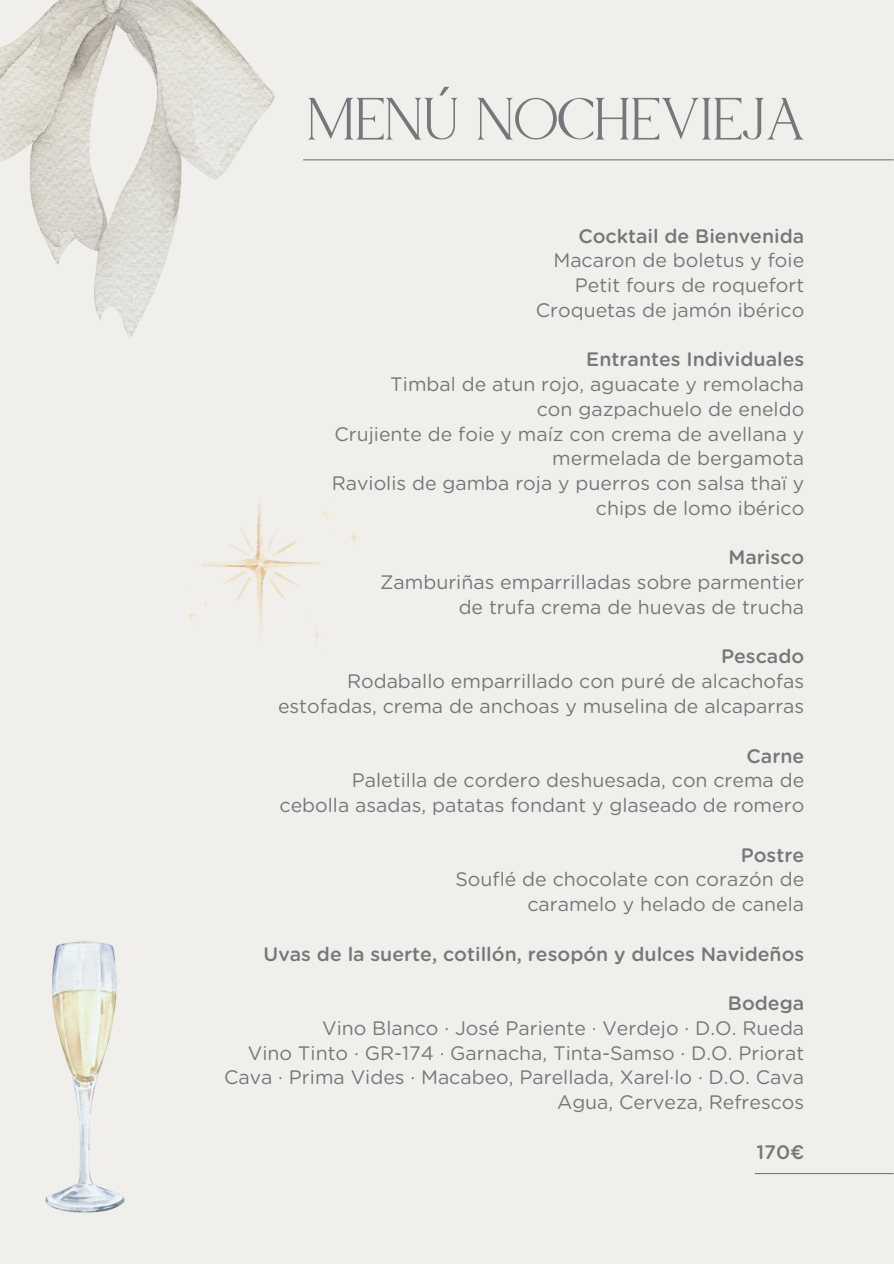
<style>
.page{position:relative;width:894px;height:1264px;background:#fff}
.page>*{position:absolute;margin:0;border:0;box-sizing:border-box;transform-origin:0 0}
.t1{font:55.5px "Wondar Quason";letter-spacing:.03em;color:#75787b}
.t2{font:19.5px "Gotham Rounded";color:#75787b}
.t3{font:500 19.5px "Gotham Rounded";color:#75787b}
</style>
<div class="page">
<div style="left:0;top:0;width:893px;height:1263px;background:#f1efec"></div>
<hr style="left:754px;top:1172px;width:139px;height:2px;background:#75787b">
<img style="left:187px;top:497px;width:174px;height:151px">
<img style="left:0;top:0;width:274px;height:337px">
<img style="left:46px;top:941px;width:79px;height:271px">
<hr style="left:303px;top:159px;width:590px;height:1px;background:#75787b">
<p class="t1" style="left:307px;top:98px;width:498px">MENÚ NOCHEVIEJA</p>
<p class="t3" style="left:578px;top:227px;width:227px">Cocktail de Bienvenida</p>
<h1 class="t2" style="left:553px;top:252px;width:252px">Macaron de boletus y foie</h1>
<p class="t2" style="left:574px;top:276px;width:231px">Petit fours de roquefort</p>
<p class="t2" style="left:535px;top:301px;width:270px">Croquetas de jamón ibérico</p>
<p class="t3" style="left:586px;top:351px;width:219px">Entrantes Individuales</p>
<p class="t2" style="left:390px;top:375px;width:415px">Timbal de atun rojo, aguacate y remolacha</p>
<p class="t2" style="left:536px;top:400px;width:269px">con gazpachuelo de eneldo</p>
<p class="t2" style="left:334px;top:425px;width:471px">Crujiente de foie y maíz con crema de avellana y</p>
<p class="t2" style="left:552px;top:450px;width:253px">mermelada de bergamota</p>
<p class="t2" style="left:332px;top:474px;width:474px">Raviolis de gamba roja y puerros con salsa thaï y</p>
<p class="t2" style="left:595px;top:499px;width:210px">chips de lomo ibérico</p>
<p class="t3" style="left:728px;top:549px;width:77px">Marisco</p>
<p class="t2" style="left:380px;top:573px;width:425px">Zamburiñas emparrilladas sobre parmentier</p>
<p class="t2" style="left:458px;top:598px;width:347px">de trufa crema de huevas de trucha</p>
<p class="t3" style="left:721px;top:648px;width:85px">Pescado</p>
<p class="t2" style="left:347px;top:672px;width:458px">Rodaballo emparrillado con puré de alcachofas</p>
<p class="t2" style="left:278px;top:697px;width:527px">estofadas, crema de anchoas y muselina de alcaparras</p>
<p class="t3" style="left:746px;top:747px;width:59px">Carne</p>
<p class="t2" style="left:352px;top:771px;width:454px">Paletilla de cordero deshuesada, con crema de</p>
<p class="t2" style="left:279px;top:796px;width:526px">cebolla asadas, patatas fondant y glaseado de romero</p>
<p class="t3" style="left:740px;top:846px;width:65px">Postre</p>
<p class="t2" style="left:455px;top:870px;width:350px">Souflé de chocolate con corazón de</p>
<p class="t2" style="left:527px;top:895px;width:278px">caramelo y helado de canela</p>
<p class="t3" style="left:263px;top:945px;width:542px">Uvas de la suerte, cotillón, resopón y dulces Navideños</p>
<p class="t3" style="left:727px;top:994px;width:78px">Bodega</p>
<p class="t2" style="left:322px;top:1019px;width:483px">Vino Blanco · José Pariente · Verdejo · D.O. Rueda</p>
<p class="t2" style="left:248px;top:1044px;width:557px">Vino Tinto · GR-174 · Garnacha, Tinta-Samso · D.O. Priorat</p>
<p class="t2" style="left:224px;top:1068px;width:581px">Cava · Prima Vides · Macabeo, Parellada, Xarel·lo · D.O. Cava</p>
<p class="t2" style="left:557px;top:1093px;width:249px">Agua, Cerveza, Refrescos</p>
<p class="t3" style="left:756px;top:1143px;width:49px">170€</p>
</div>
